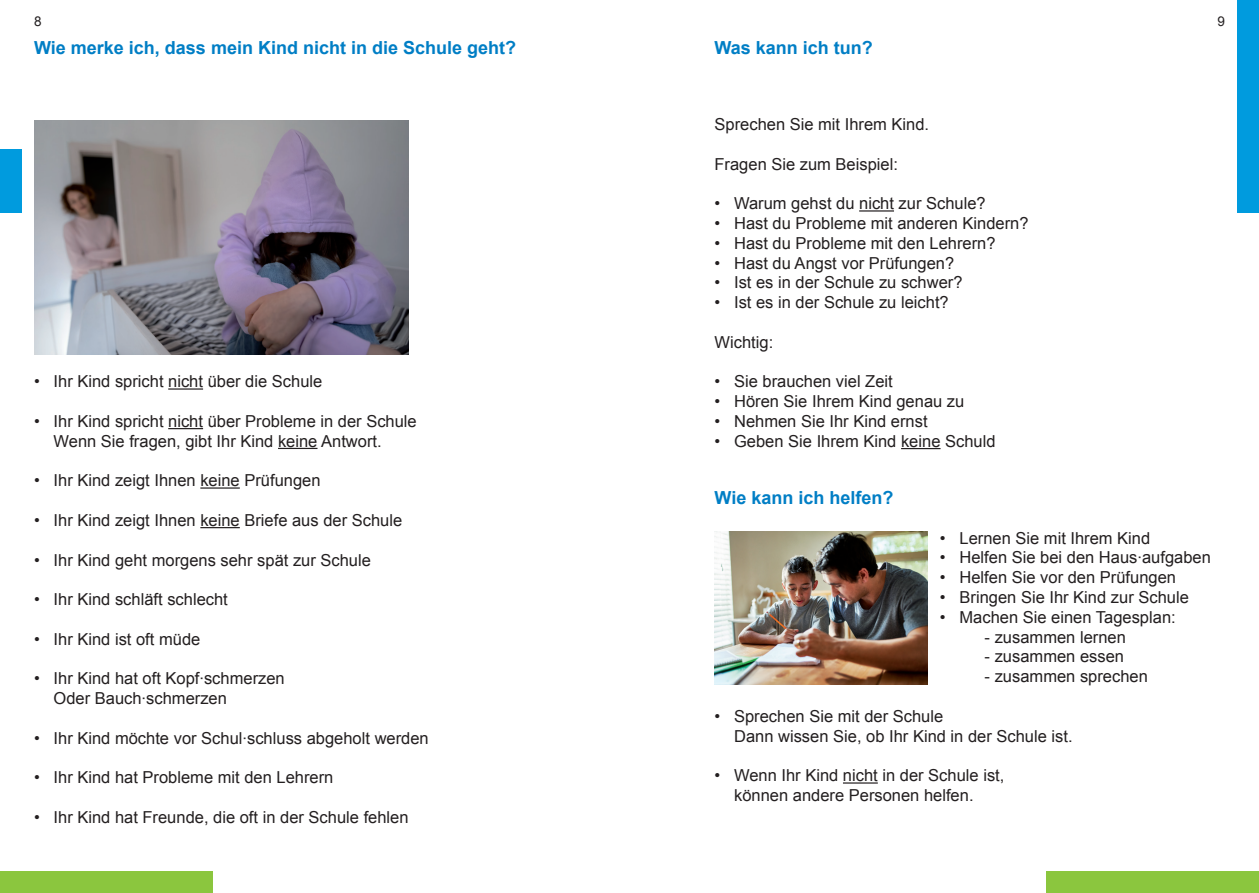
<style>
.page{position:relative;width:1259px;height:893px;background:#fff}
.page>*{position:absolute;margin:0;border:0;box-sizing:border-box;transform-origin:0 0}
.t1{font:700 18px "Arial";color:#007ec5}
.t2{font:16.5px/19.8px "Arial";color:#231f20}
.t3{font:13.5px "Arial";color:#231f20}
</style>
<div class="page">
<div style="left:1237px;top:0;width:22px;height:213px;background:#009bde"></div>
<div style="left:0;top:872px;width:213px;height:21px;background:#8bc63e"></div>
<div style="left:1046px;top:872px;width:213px;height:21px;background:#8bc63e"></div>
<div style="left:0;top:149px;width:21px;height:64px;background:#009bde"></div>
<hr style="left:168px;top:388px;width:35px;height:2px;background:#231f20">
<hr style="left:168px;top:428px;width:35px;height:1px;background:#231f20">
<hr style="left:278px;top:448px;width:39px;height:1px;background:#231f20">
<hr style="left:200px;top:487px;width:40px;height:2px;background:#231f20">
<hr style="left:200px;top:527px;width:40px;height:1px;background:#231f20">
<img style="left:34px;top:120px;width:374px;height:234px">
<hr style="left:859px;top:210px;width:35px;height:2px;background:#231f20">
<hr style="left:901px;top:448px;width:39px;height:1px;background:#231f20">
<hr style="left:843px;top:782px;width:35px;height:2px;background:#231f20">
<img style="left:714px;top:531px;width:213px;height:154px">
<p class="t3" style="left:34px;top:12px;width:9px">8</p>
<p class="t3" style="left:1217px;top:12px;width:9px">9</p>
<p class="t1" style="left:34px;top:35px;width:483px">Wie merke ich, dass mein Kind nicht in die Schule geht?</p>
<p class="t1" style="left:714px;top:35px;width:160px">Was kann ich tun?</p>
<p class="t2" style="left:34px;top:371px;width:290px">• Ihr Kind spricht nicht über die Schule</p>
<p class="t2" style="left:54px;top:411px;width:365px;text-indent:-20px">• Ihr Kind spricht nicht über Probleme in der Schule<br>Wenn Sie fragen, gibt Ihr Kind keine Antwort.</p>
<p class="t2" style="left:34px;top:470px;width:288px">• Ihr Kind zeigt Ihnen keine Prüfungen</p>
<p class="t2" style="left:34px;top:510px;width:370px">• Ihr Kind zeigt Ihnen keine Briefe aus der Schule</p>
<p class="t2" style="left:34px;top:550px;width:338px">• Ihr Kind geht morgens sehr spät zur Schule</p>
<p class="t2" style="left:34px;top:589px;width:195px">• Ihr Kind schläft schlecht</p>
<p class="t2" style="left:34px;top:629px;width:168px">• Ihr Kind ist oft müde</p>
<p class="t2" style="left:54px;top:668px;width:233px;text-indent:-20px">• Ihr Kind hat oft Kopf·schmerzen<br>Oder Bauch·schmerzen</p>
<p class="t2" style="left:34px;top:728px;width:396px">• Ihr Kind möchte vor Schul·schluss abgeholt werden</p>
<p class="t2" style="left:34px;top:767px;width:301px">• Ihr Kind hat Probleme mit den Lehrern</p>
<p class="t2" style="left:34px;top:807px;width:376px">• Ihr Kind hat Freunde, die oft in der Schule fehlen</p>
<p class="t2" style="left:714px;top:114px;width:216px">Sprechen Sie mit Ihrem Kind.</p>
<p class="t2" style="left:714px;top:154px;width:185px">Fragen Sie zum Beispiel:</p>
<p class="t2" style="left:714px;top:193px;width:273px">• Warum gehst du nicht zur Schule?</p>
<p class="t2" style="left:714px;top:213px;width:315px">• Hast du Probleme mit anderen Kindern?</p>
<p class="t2" style="left:714px;top:233px;width:282px">• Hast du Probleme mit den Lehrern?</p>
<p class="t2" style="left:714px;top:253px;width:241px">• Hast du Angst vor Prüfungen?</p>
<p class="t2" style="left:714px;top:273px;width:249px">• Ist es in der Schule zu schwer?</p>
<p class="t2" style="left:714px;top:292px;width:236px">• Ist es in der Schule zu leicht?</p>
<p class="t2" style="left:714px;top:332px;width:60px">Wichtig:</p>
<p class="t2" style="left:714px;top:372px;width:180px">• Sie brauchen viel Zeit</p>
<p class="t2" style="left:714px;top:391px;width:251px">• Hören Sie Ihrem Kind genau zu</p>
<p class="t2" style="left:714px;top:411px;width:215px">• Nehmen Sie Ihr Kind ernst</p>
<p class="t2" style="left:714px;top:431px;width:282px">• Geben Sie Ihrem Kind keine Schuld</p>
<p class="t1" style="left:714px;top:485px;width:180px">Wie kann ich helfen?</p>
<p class="t2" style="left:940px;top:528px;width:212px">• Lernen Sie mit Ihrem Kind</p>
<p class="t2" style="left:940px;top:548px;width:272px">• Helfen Sie bei den Haus·aufgaben</p>
<p class="t2" style="left:940px;top:567px;width:237px">• Helfen Sie vor den Prüfungen</p>
<p class="t2" style="left:940px;top:587px;width:250px">• Bringen Sie Ihr Kind zur Schule</p>
<p class="t2" style="left:940px;top:607px;width:237px">• Machen Sie einen Tagesplan:</p>
<p class="t2" style="left:984px;top:627px;width:143px">- zusammen lernen</p>
<p class="t2" style="left:984px;top:647px;width:141px">- zusammen essen</p>
<p class="t2" style="left:984px;top:666px;width:165px">- zusammen sprechen</p>
<p class="t2" style="left:734px;top:706px;width:340px;text-indent:-20px">• Sprechen Sie mit der Schule<br>Dann wissen Sie, ob Ihr Kind in der Schule ist.</p>
<p class="t2" style="left:734px;top:765px;width:272px;text-indent:-20px">• Wenn Ihr Kind nicht in der Schule ist, können andere Personen helfen.</p>
</div>
